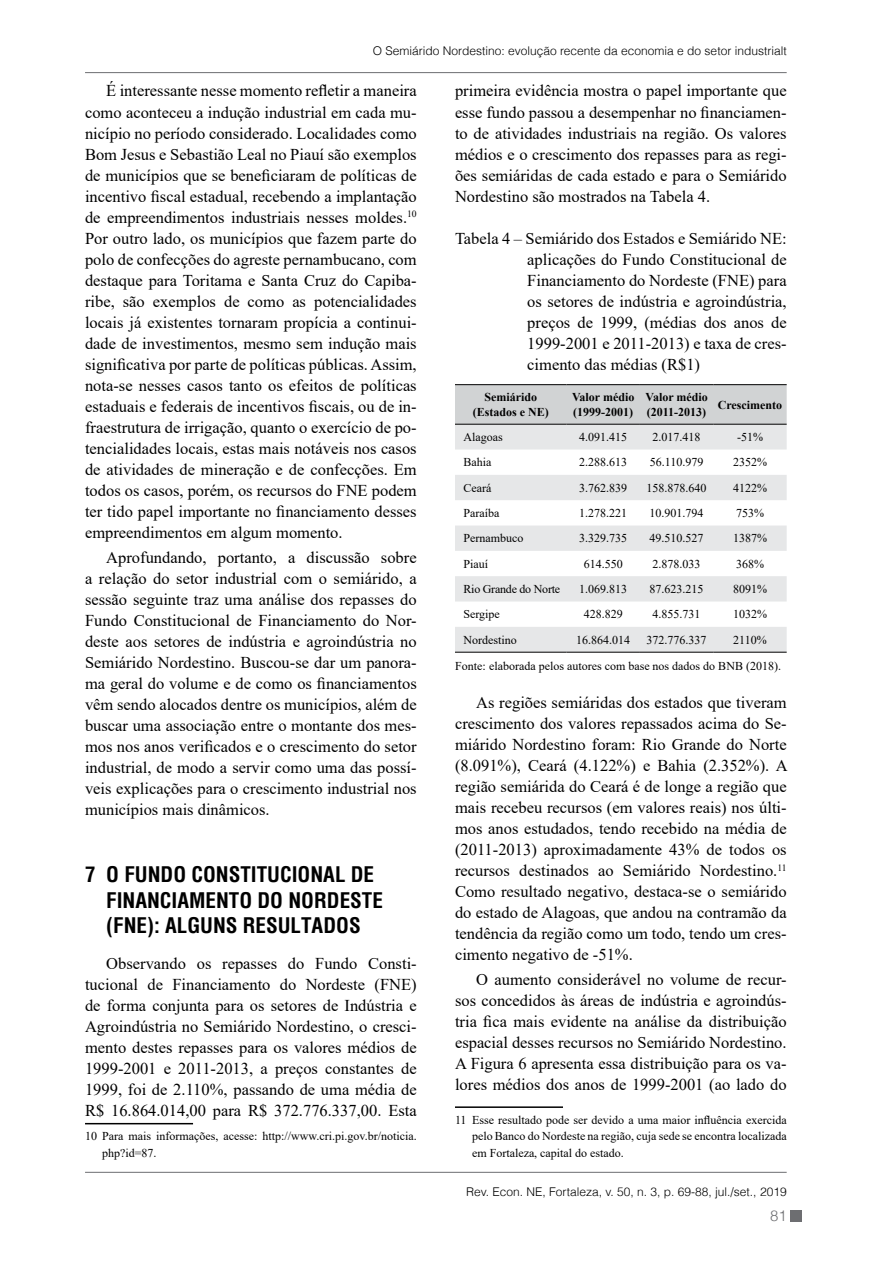
<style>
.page{position:relative;width:893px;height:1263px;background:#fff}
.page>*{position:absolute;margin:0;border:0;box-sizing:border-box;transform-origin:0 0}
.t1{font:700 condensed 21px/25.5px "Helvetica";color:#000}
.t2{font:16.5px/21px "Times New Roman";color:#000;text-align:justify}
.t3{font:300 15px "Helvetica";color:#6d6e71}
.t4{font:12px/16.5px "Times New Roman";color:#000}
.t5{font:300 12px "Helvetica";color:#000}
.t6{font:700 12px/14.4px "Times New Roman";color:#000}
.t7{font:12px "Times New Roman";letter-spacing:-.02em;color:#000}
</style>
<div class="page">
<hr style="left:85px;top:72px;width:702px;height:1px;background:#6d6e71">
<hr style="left:85px;top:1172px;width:702px;height:1px;background:#6d6e71">
<div style="left:791px;top:1210px;width:11px;height:12px;background:#6d6e71"></div>
<hr style="left:85px;top:1123px;width:108px;height:1px;background:#000">
<div style="left:455px;top:385px;width:332px;height:39px;background:#d1d3d4"></div>
<svg style="left:455px;top:425px;width:332px;height:227px;fill:#e6e7e8"></svg>
<hr style="left:455px;top:384px;width:111px;height:1px;background:#000">
<hr style="left:566px;top:384px;width:74px;height:1px;background:#000">
<hr style="left:640px;top:384px;width:73px;height:1px;background:#000">
<hr style="left:713px;top:384px;width:74px;height:1px;background:#000">
<hr style="left:455px;top:652px;width:111px;height:1px;background:#000">
<hr style="left:566px;top:652px;width:74px;height:1px;background:#000">
<hr style="left:640px;top:652px;width:73px;height:1px;background:#000">
<hr style="left:713px;top:652px;width:74px;height:1px;background:#000">
<hr style="left:455px;top:424px;width:111px;height:1px;background:#000">
<hr style="left:566px;top:424px;width:74px;height:1px;background:#000">
<hr style="left:640px;top:424px;width:73px;height:1px;background:#000">
<hr style="left:713px;top:424px;width:74px;height:1px;background:#000">
<hr style="left:455px;top:1106px;width:108px;height:2px;background:#000">
<p class="t5" style="left:373px;top:41px;width:415px">O Semiárido Nordestino: evolução recente da economia e do setor industrialt</p>
<p class="t2" style="left:85px;top:80px;width:333px;text-indent:21px">É interessante nesse momento refletir a maneira como aconteceu a indução industrial em cada mu&shy;nicípio no período considerado. Localidades como Bom Jesus e Sebastião Leal no Piauí são exemplos de municípios que se beneficiaram de políticas de incentivo fiscal estadual, recebendo a implantação de empreendimentos industriais nesses moldes.<sup>10<br></sup>Por outro lado, os municípios que fazem parte do polo de confecções do agreste pernambucano, com destaque para Toritama e Santa Cruz do Capiba&shy;ribe, são exemplos de como as potencialidades locais já existentes tornaram propícia a continui&shy;dade de investimentos, mesmo sem indução mais significativa por parte de políticas públicas. Assim, nota-se nesses casos tanto os efeitos de políticas estaduais e federais de incentivos fiscais, ou de in&shy;fraestrutura de irrigação, quanto o exercício de po&shy;tencialidades locais, estas mais notáveis nos casos de atividades de mineração e de confecções. Em todos os casos, porém, os recursos do FNE podem ter tido papel importante no financiamento desses empreendimentos em algum momento.</p>
<p class="t2" style="left:85px;top:546px;width:333px;text-indent:21px">Aprofundando, portanto, a discussão sobre a relação do setor industrial com o semiárido, a sessão seguinte traz uma análise dos repasses do Fundo Constitucional de Financiamento do Nor&shy;deste aos setores de indústria e agroindústria no Semiárido Nordestino. Buscou-se dar um panora&shy;ma geral do volume e de como os financiamentos vêm sendo alocados dentre os municípios, além de buscar uma associação entre o montante dos mes&shy;mos nos anos verificados e o crescimento do setor industrial, de modo a servir como uma das possí&shy;veis explicações para o crescimento industrial nos municípios mais dinâmicos.</p>
<p class="t1" style="left:106px;top:862px;width:278px;text-indent:-21px">7 O FUNDO CONSTITUCIONAL DE<br>FINANCIAMENTO DO NORDESTE (FNE): ALGUNS RESULTADOS</p>
<p class="t2" style="left:85px;top:952px;width:333px;text-indent:21px">Observando os repasses do Fundo Consti&shy;tucional de Financiamento do Nordeste (FNE) de forma conjunta para os setores de Indústria e Agroindústria no Semiárido Nordestino, o cresci&shy;mento destes repasses para os valores médios de 1999-2001 e 2011-2013, a preços constantes de 1999, foi de 2.110%, passando de uma média de R$ 16.864.014,00 para R$ 372.776.337,00. Esta</p>
<p class="t4" style="left:102px;top:1127px;width:316px;text-indent:-17px">10 Para mais informações, acesse: http://www.cri.pi.gov.br/noticia. php?id=87.</p>
<p class="t2" style="left:455px;top:80px;width:333px">primeira evidência mostra o papel importante que esse fundo passou a desempenhar no financiamen&shy;to de atividades industriais na região. Os valores médios e o crescimento dos repasses para as regi&shy;ões semiáridas de cada estado e para o Semiárido Nordestino são mostrados na Tabela 4.</p>
<p class="t2" style="left:527px;top:227px;width:261px;text-indent:-72px">Tabela 4 – Semiárido dos Estados e Semiárido NE: aplicações do Fundo Constitucional de Financiamento do Nordeste (FNE) para os setores de indústria e agroindústria, preços de 1999, (médias dos anos de 1999-2001 e 2011-2013) e taxa de cres&shy;cimento das médias (R$1)</p>
<p class="t6" style="left:473px;top:390px;width:77px;text-align:center">Semiárido (Estados e NE)</p>
<p class="t6" style="left:572px;top:390px;width:64px">Valor médio (1999-2001)</p>
<p class="t6" style="left:645px;top:390px;width:64px">Valor médio (2011-2013)</p>
<p class="t6" style="left:718px;top:397px;width:66px">Crescimento</p>
<p class="t4" style="left:463px;top:428px;width:41px">Alagoas</p>
<p class="t4" style="left:579px;top:428px;width:49px">4.091.415</p>
<p class="t4" style="left:653px;top:428px;width:49px">2.017.418</p>
<p class="t4" style="left:737px;top:428px;width:27px">-51%</p>
<p class="t4" style="left:463px;top:454px;width:29px">Bahia</p>
<p class="t4" style="left:579px;top:454px;width:49px">2.288.613</p>
<p class="t4" style="left:650px;top:454px;width:55px">56.110.979</p>
<p class="t4" style="left:733px;top:454px;width:35px">2352%</p>
<p class="t4" style="left:463px;top:479px;width:29px">Ceará</p>
<p class="t4" style="left:579px;top:479px;width:49px">3.762.839</p>
<p class="t4" style="left:647px;top:479px;width:61px">158.878.640</p>
<p class="t4" style="left:733px;top:479px;width:35px">4122%</p>
<p class="t4" style="left:463px;top:504px;width:37px">Paraíba</p>
<p class="t4" style="left:579px;top:504px;width:49px">1.278.221</p>
<p class="t4" style="left:650px;top:504px;width:55px">10.901.794</p>
<p class="t4" style="left:736px;top:504px;width:29px">753%</p>
<p class="t4" style="left:463px;top:530px;width:61px">Pernambuco</p>
<p class="t4" style="left:579px;top:530px;width:49px">3.329.735</p>
<p class="t4" style="left:650px;top:530px;width:55px">49.510.527</p>
<p class="t4" style="left:733px;top:530px;width:35px">1387%</p>
<p class="t4" style="left:463px;top:555px;width:26px">Piauí</p>
<p class="t4" style="left:584px;top:555px;width:40px">614.550</p>
<p class="t4" style="left:653px;top:555px;width:49px">2.878.033</p>
<p class="t4" style="left:736px;top:555px;width:29px">368%</p>
<p class="t7" style="left:463px;top:580px;width:98px">Rio Grande do Norte</p>
<p class="t4" style="left:579px;top:580px;width:49px">1.069.813</p>
<p class="t4" style="left:650px;top:580px;width:55px">87.623.215</p>
<p class="t4" style="left:733px;top:580px;width:35px">8091%</p>
<p class="t4" style="left:463px;top:606px;width:38px">Sergipe</p>
<p class="t4" style="left:584px;top:606px;width:40px">428.829</p>
<p class="t4" style="left:653px;top:606px;width:49px">4.855.731</p>
<p class="t4" style="left:733px;top:606px;width:35px">1032%</p>
<p class="t4" style="left:463px;top:631px;width:55px">Nordestino</p>
<p class="t4" style="left:576px;top:631px;width:55px">16.864.014</p>
<p class="t4" style="left:647px;top:631px;width:61px">372.776.337</p>
<p class="t4" style="left:455px;top:626px;width:327px;line-height:26.4px;text-indent:278px">2110%<br>Fonte: elaborada pelos autores com base nos dados do BNB (2018).</p>
<p class="t2" style="left:455px;top:691px;width:334px;text-indent:21px">As regiões semiáridas dos estados que tiveram crescimento dos valores repassados acima do Se&shy;miárido Nordestino foram: Rio Grande do Norte (8.091%), Ceará (4.122%) e Bahia (2.352%). A região semiárida do Ceará é de longe a região que mais recebeu recursos (em valores reais) nos últi&shy;mos anos estudados, tendo recebido na média de (2011-2013) aproximadamente 43% de todos os recursos destinados ao Semiárido Nordestino.<sup>11<br></sup>Como resultado negativo, destaca-se o semiárido do estado de Alagoas, que andou na contramão da tendência da região como um todo, tendo um cres&shy;cimento negativo de -51%.</p>
<p class="t2" style="left:455px;top:969px;width:333px;text-indent:21px">O aumento considerável no volume de recur&shy;sos concedidos às áreas de indústria e agroindús&shy;tria fica mais evidente na análise da distribuição espacial desses recursos no Semiárido Nordestino.<br>A Figura 6 apresenta essa distribuição para os va&shy;lores médios dos anos de 1999-2001 (ao lado do</p>
<p class="t4" style="left:472px;top:1111px;width:316px;text-align:justify;text-indent:-17px">11 Esse resultado pode ser devido a uma maior influência exercida pelo Banco do Nordeste na região, cuja sede se encontra localizada em Fortaleza, capital do estado.</p>
<p class="t5" style="left:466px;top:1182px;width:322px">Rev. Econ. NE, Fortaleza, v. 50, n. 3, p. 69-88, jul./set., 2019</p>
<p class="t3" style="left:770px;top:1203px;width:18px">81</p>
</div>
